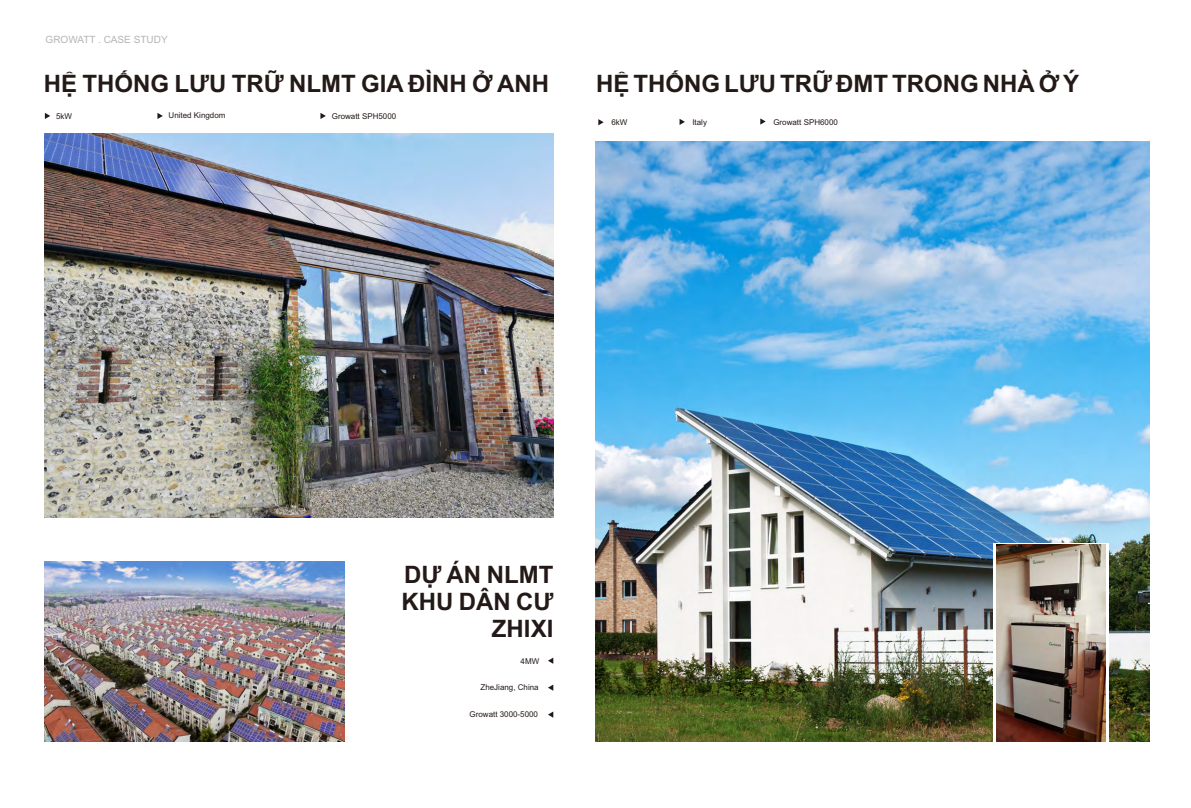
<style>
.page{position:relative;width:1191px;height:808px;background:#fff}
.page>*{position:absolute;margin:0;border:0;box-sizing:border-box;transform-origin:0 0}
.t1{font:700 24px/26.8px "Arial";color:#231916;text-align:right}
.t2{font:10px "Arial";color:#b5b5b6}
.t3{font:8px "Arial";color:#231916}
</style>
<div class="page">
<img style="left:595px;top:142px;width:554px;height:599px">
<div style="left:993px;top:543px;width:116px;height:199px;background:#fff"></div>
<img style="left:996px;top:544px;width:110px;height:197px">
<svg style="left:598px;top:119px;width:5px;height:6px"></svg>
<svg style="left:679px;top:119px;width:6px;height:6px"></svg>
<svg style="left:760px;top:118px;width:5px;height:7px"></svg>
<img style="left:45px;top:561px;width:300px;height:181px">
<img style="left:45px;top:134px;width:508px;height:383px">
<svg style="left:45px;top:113px;width:5px;height:6px"></svg>
<svg style="left:157px;top:113px;width:6px;height:6px"></svg>
<svg style="left:320px;top:113px;width:6px;height:6px"></svg>
<svg style="left:548px;top:658px;width:5px;height:6px"></svg>
<svg style="left:548px;top:684px;width:5px;height:7px"></svg>
<svg style="left:548px;top:711px;width:5px;height:7px"></svg>
<p class="t2" style="left:46px;top:35px;width:124px">GROWATT . CASE STUDY</p>
<h1 class="t1" style="left:44px;top:73px;width:507px">HỆ THỐNG LƯU TRỮ NLMT GIA ĐÌNH Ở ANH</h1>
<p class="t3" style="left:56px;top:113px;width:17px">5kW</p>
<p class="t3" style="left:169px;top:112px;width:58px">United Kingdom</p>
<p class="t3" style="left:332px;top:113px;width:66px">Growatt SPH5000</p>
<h1 class="t1" style="left:596px;top:73px;width:484px">HỆ THỐNG LƯU TRỮ ĐMT TRONG NHÀ Ở Ý</h1>
<p class="t3" style="left:611px;top:119px;width:17px">6kW</p>
<p class="t3" style="left:692px;top:119px;width:16px">Italy</p>
<p class="t3" style="left:773px;top:119px;width:66px">Growatt SPH6000</p>
<h1 class="t1" style="left:401px;top:563px;width:153px">DỰ ÁN NLMT<br>KHU DÂN CƯ<br>ZHIXI</h1>
<p class="t3" style="left:520px;top:658px;width:20px">4MW</p>
<p class="t3" style="left:480px;top:684px;width:60px">ZheJiang, China</p>
<p class="t3" style="left:469px;top:712px;width:70px">Growatt 3000-5000</p>
</div>
